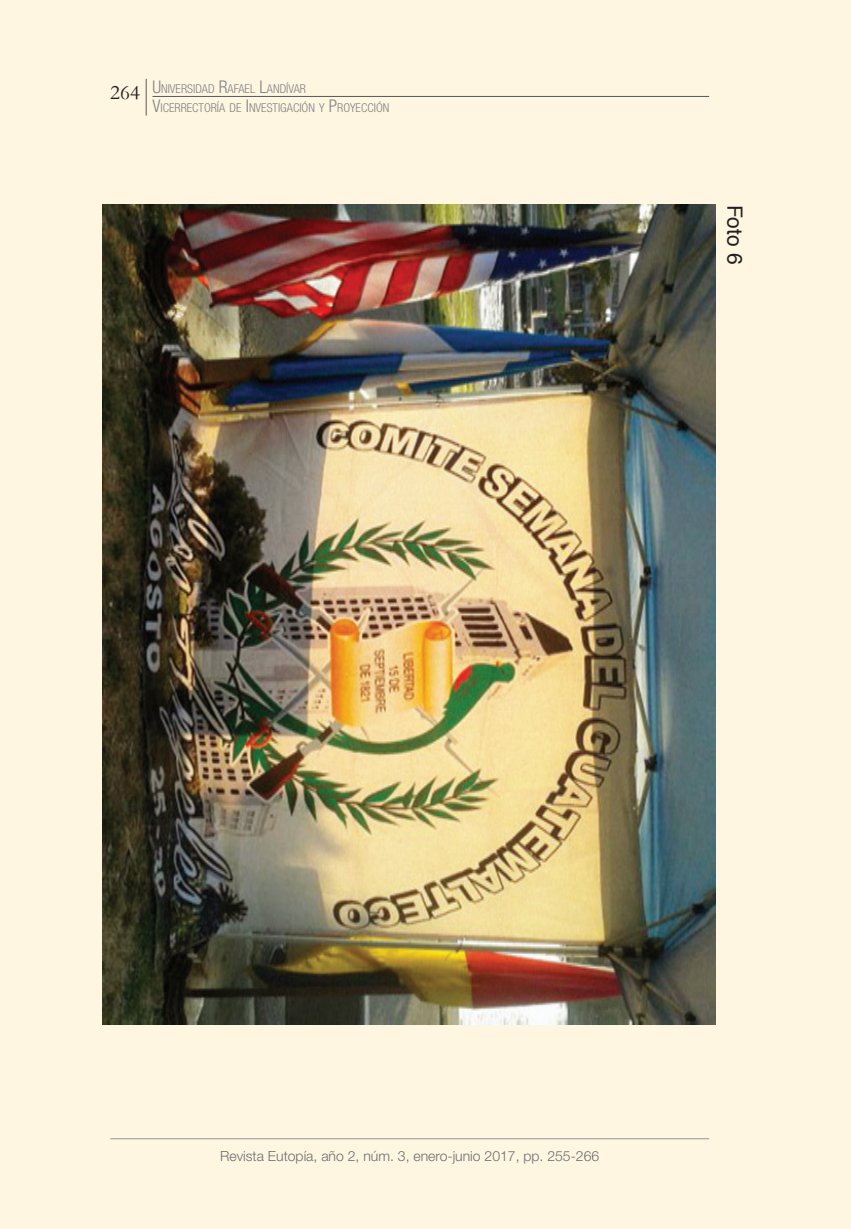
<style>
.page{position:relative;width:851px;height:1229px;background:#fff}
.page>*{position:absolute;margin:0;border:0;box-sizing:border-box;transform-origin:0 0}
.t1{font:21px "Helvetica";color:#231f20}
.t2{font:300 14px "Helvetica Neue LT Std";color:#6c6d70}
.t3{font:300 condensed 12.25px/19.2px "Helvetica Neue LT Std";color:#808285}
.s1{font-family:"Garamond";font-weight:400;font-stretch:normal;font-size:21px;color:#231f20}
.s2{font-size:17.5px}
</style>
<div class="page">
<div style="left:1px;top:0;width:849px;height:1228px;background:#fef6e1"></div>
<hr style="left:110px;top:1138px;width:599px;height:1px;background:#939598">
<hr style="left:146px;top:79px;width:1px;height:37px;background:#57585a">
<hr style="left:152px;top:96px;width:557px;height:1px;background:#57585a">
<img style="left:102px;top:205px;width:613px;height:819px">
<p class="t3" style="left:152px;top:80px;width:238px;text-indent:-42px"><span class="s1">264</span> <span class="s2">U</span>NIVERSIDAD <span class="s2">R</span>AFAEL <span class="s2">L</span>ANDÍVAR<br><span class="s2">V</span>ICERRECTORÍA DE <span class="s2">I</span>NVESTIGACIÓN Y <span class="s2">P</span>ROYECCIÓN</p>
<h1 class="t1" style="left:751px;top:205px;width:61px;rotate:90deg">Foto 6</h1>
<p class="t2" style="left:220px;top:1151px;width:380px">Revista Eutopía, año 2, núm. 3, enero-junio 2017, pp. 255-266</p>
</div>
